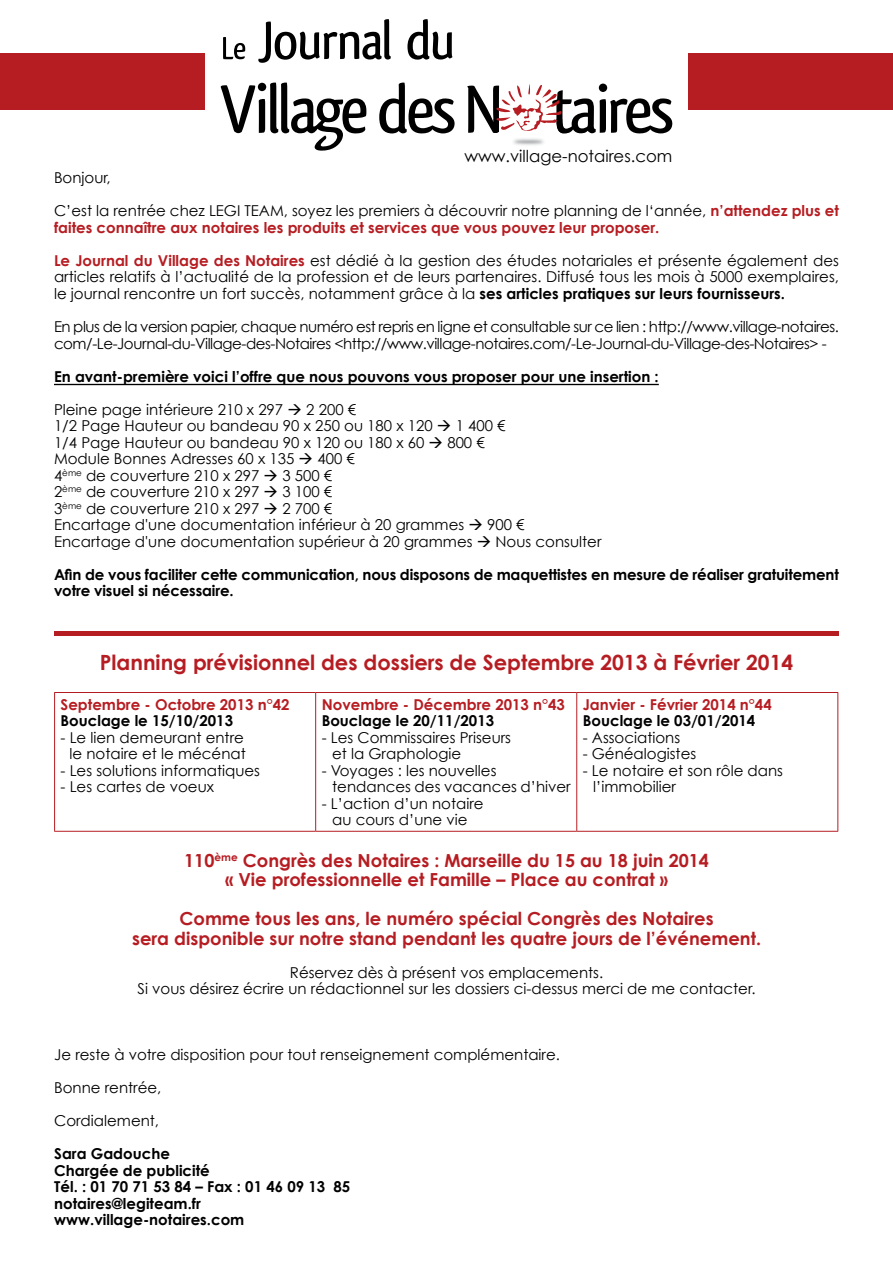
<style>
.page{position:relative;width:893px;height:1263px;background:#fff}
.page>*{position:absolute;margin:0;border:0;box-sizing:border-box;transform-origin:0 0}
.t1{font:700 21px "Century Gothic";color:#b61d22}
.t2{font:700 18px/19.5px "Century Gothic";color:#b61d22;text-align:center}
.t3{font:16.5px "Century Gothic";color:#000}
.t4{font:15px/16.5px "Century Gothic";color:#000}
.t5{font:700 15px/16.5px "Century Gothic";color:#000}
.t6{font:700 15px/16.5px "Century Gothic";color:#b61d22}
.t7{font:15px/16.5px "Century Gothic";letter-spacing:-.03em;color:#000}
.s1{font-weight:400;color:#000}
.s2{font-weight:700;color:#b61d22}
.s3{font-weight:700}
</style>
<div class="page">
<hr style="left:54px;top:384px;width:605px;height:1px;background:#000">
<div style="left:0;top:53px;width:204px;height:56px;background:#b61d22"></div>
<div style="left:688px;top:53px;width:205px;height:56px;background:#b61d22"></div>
<svg style="left:223px;top:37px;width:22px;height:22px"></svg>
<svg style="left:258px;top:19px;width:133px;height:44px"></svg>
<svg style="left:407px;top:19px;width:45px;height:41px"></svg>
<svg style="left:379px;top:83px;width:76px;height:51px"></svg>
<img style="left:513px;top:138px;width:31px;height:7px">
<svg style="left:221px;top:83px;width:145px;height:68px"></svg>
<svg style="left:467px;top:83px;width:205px;height:51px"></svg>
<div style="left:54px;top:631px;width:785px;height:5px;background:#b61d22"></div>
<hr style="left:54px;top:692px;width:262px;height:1px;background:#b61d22">
<hr style="left:54px;top:693px;width:1px;height:138px;background:#b61d22">
<hr style="left:316px;top:692px;width:261px;height:1px;background:#b61d22">
<hr style="left:315px;top:693px;width:1px;height:138px;background:#b61d22">
<hr style="left:577px;top:692px;width:261px;height:1px;background:#b61d22">
<hr style="left:576px;top:693px;width:1px;height:138px;background:#b61d22">
<hr style="left:837px;top:693px;width:1px;height:138px;background:#b61d22">
<hr style="left:54px;top:831px;width:262px;height:1px;background:#b61d22">
<hr style="left:316px;top:831px;width:261px;height:1px;background:#b61d22">
<hr style="left:577px;top:831px;width:261px;height:1px;background:#b61d22">
<p class="t3" style="left:464px;top:146px;width:209px">www.village-notaires.com</p>
<p class="t4" style="left:54px;top:170px;width:58px">Bonjour,</p>
<p class="t6" style="left:54px;top:202px;width:786px"><span class="s1">C’est la rentrée chez LEGI TEAM, soyez les premiers à découvrir notre planning de l‘année,</span> n’attendez plus et faites connaître aux notaires les produits et services que vous pouvez leur proposer.</p>
<p class="t4" style="left:54px;top:252px;width:786px;text-align:justify"><span class="s2">Le Journal du Village des Notaires</span> est dédié à la gestion des études notariales et présente également des articles relatifs à l’actualité de la profession et de leurs partenaires. Diffusé tous les mois à 5000 exemplaires, le journal rencontre un fort succès, notamment grâce à la <span class="s3">ses articles pratiques sur leurs fournisseurs.</span></p>
<p class="t7" style="left:54px;top:318px;width:786px">En plus de la version papier, chaque numéro est repris en ligne et consultable sur ce lien : http://www.village-notaires. com/-Le-Journal-du-Village-des-Notaires &lt;http://www.village-notaires.com/-Le-Journal-du-Village-des-Notaires&gt; -</p>
<p class="t5" style="left:54px;top:367px;width:606px">En avant-première voici l’offre que nous pouvons vous proposer pour une insertion :</p>
<p class="t4" style="left:54px;top:401px;width:549px">Pleine page intérieure 210 x 297 → 2 200 €<br>1/2 Page Hauteur ou bandeau 90 x 250 ou 180 x 120 → 1 400 €<br>1/4 Page Hauteur ou bandeau 90 x 120 ou 180 x 60 → 800 €<br>Module Bonnes Adresses 60 x 135 → 400 €<br>4<sup>ème</sup> de couverture 210 x 297 → 3 500 €<br>2<sup>ème</sup> de couverture 210 x 297 → 3 100 €<br>3<sup>ème</sup> de couverture 210 x 297 → 2 700 €<br>Encartage d'une documentation inférieur à 20 grammes → 900 € Encartage d'une documentation supérieur à 20 grammes → Nous consulter</p>
<p class="t5" style="left:54px;top:565px;width:786px">Afin de vous faciliter cette communication, nous disposons de maquettistes en mesure de réaliser gratuitement votre visuel si nécessaire.</p>
<h1 class="t1" style="left:100px;top:650px;width:695px">Planning prévisionnel des dossiers de Septembre 2013 à Février 2014</h1>
<p class="t6" style="left:61px;top:696px;width:230px">Septembre - Octobre 2013 n°42</p>
<p class="t5" style="left:61px;top:712px;width:174px">Bouclage le 15/10/2013</p>
<p class="t4" style="left:61px;top:729px;width:187px;text-align:right">- Le lien demeurant entre le notaire et le mécénat</p>
<p class="t4" style="left:61px;top:762px;width:201px">- Les solutions informatiques</p>
<p class="t4" style="left:61px;top:778px;width:155px">- Les cartes de voeux</p>
<p class="t6" style="left:322px;top:696px;width:245px">Novembre - Décembre 2013 n°43</p>
<p class="t5" style="left:322px;top:712px;width:174px">Bouclage le 20/11/2013</p>
<p class="t4" style="left:332px;top:729px;width:180px;text-indent:-10px">- Les Commissaires Priseurs et la Graphologie</p>
<p class="t4" style="left:332px;top:762px;width:240px;text-indent:-10px">- Voyages : les nouvelles tendances des vacances d’hiver</p>
<p class="t4" style="left:322px;top:795px;width:163px;text-align:center">- L’action d’un notaire au cours d’une vie</p>
<p class="t6" style="left:583px;top:696px;width:191px">Janvier - Février 2014 n°44</p>
<p class="t5" style="left:583px;top:712px;width:174px">Bouclage le 03/01/2014</p>
<p class="t4" style="left:583px;top:729px;width:99px">- Associations</p>
<p class="t4" style="left:583px;top:745px;width:115px">- Généalogistes</p>
<p class="t4" style="left:593px;top:762px;width:191px;text-indent:-10px">- Le notaire et son rôle dans l’immobilier</p>
<p class="t2" style="left:184px;top:850px;width:526px">110<sup>ème</sup> Congrès des Notaires : Marseille du 15 au 18 juin 2014 « Vie professionnelle et Famille – Place au contrat »</p>
<p class="t2" style="left:132px;top:908px;width:630px">Comme tous les ans, le numéro spécial Congrès des Notaires<br>sera disponible sur notre stand pendant les quatre jours de l’événement.</p>
<p class="t4" style="left:138px;top:964px;width:619px;text-align:center">Réservez dès à présent vos emplacements.<br>Si vous désirez écrire un rédactionnel sur les dossiers ci-dessus merci de me contacter.</p>
<p class="t4" style="left:54px;top:1046px;width:507px">Je reste à votre disposition pour tout renseignement complémentaire.</p>
<p class="t4" style="left:54px;top:1079px;width:109px">Bonne rentrée,</p>
<p class="t4" style="left:54px;top:1112px;width:106px">Cordialement,</p>
<p class="t5" style="left:54px;top:1145px;width:298px">Sara Gadouche<br>Chargée de publicité<br>Tél. : 01 70 71 53 84 – Fax : 01 46 09 13 85 notaires@legiteam.fr www.village-notaires.com</p>
</div>
